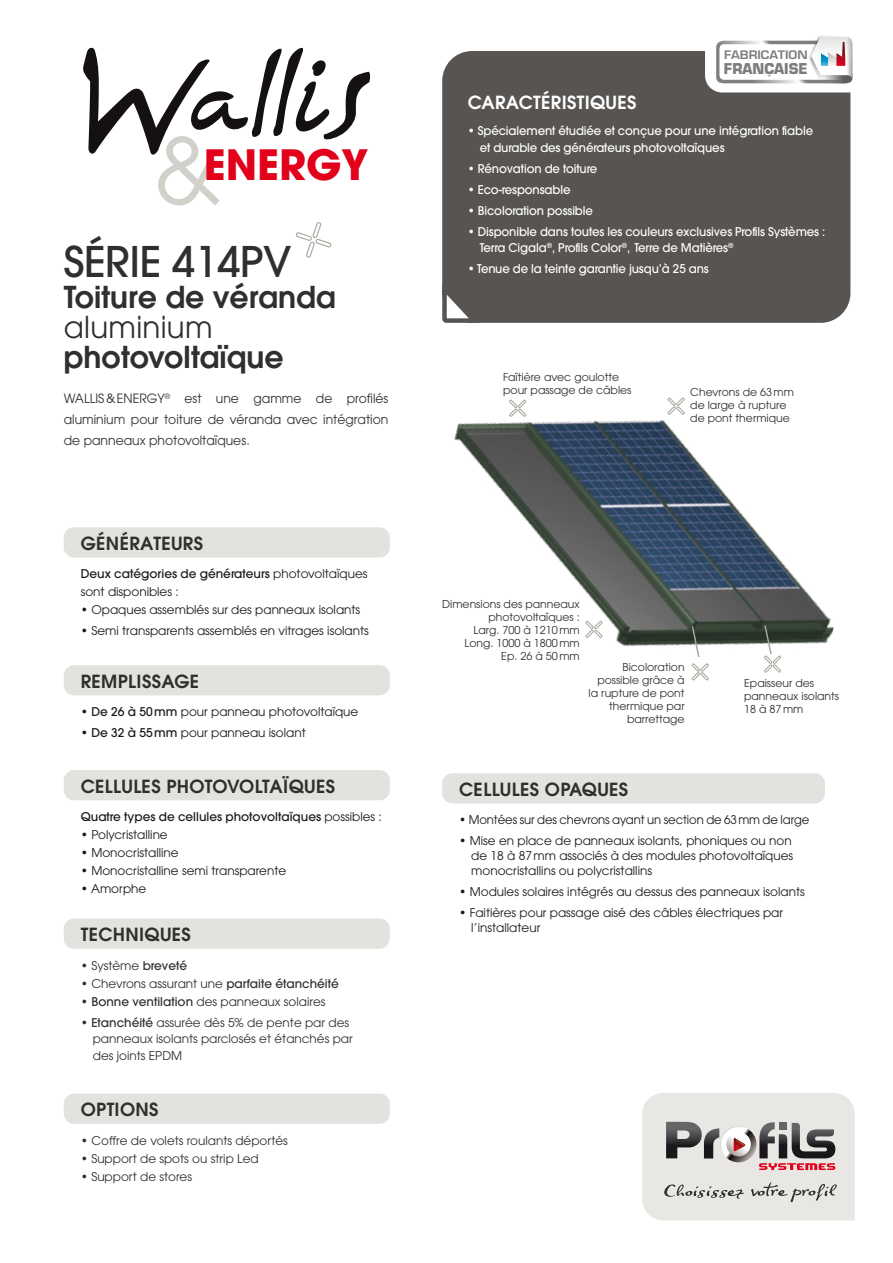
<style>
.page{position:relative;width:893px;height:1263px;background:#fff}
.page>*{position:absolute;margin:0;border:0;box-sizing:border-box;transform-origin:0 0}
.t1{font:90.6px "Avant Garde";color:#d1d1cb}
.t2{font:500 42px "Avant Garde";letter-spacing:-.01em;color:#2e302d}
.t3{font:700 41.55px "Avant Garde";color:#e2001a}
.t4{font:600 30px "Avant Garde";color:#2e302d}
.t5{font:30px "Avant Garde";letter-spacing:.01em;color:#2e302d}
.t6{font:600 18px "Avant Garde";letter-spacing:.02em;color:#2e302d}
.t7{font:600 18px "Avant Garde";letter-spacing:.02em;color:#fff}
.t8{font:700 14.55px "Eurostile";color:#7b7e7d;scale:.94 1}
.t9{font:12.75px/21px "Avant Garde";color:#2e302d;text-align:justify}
.t10{font:12px/15px "Avant Garde";color:#1a171b}
.t11{font:500 12px/16.5px "Avant Garde";letter-spacing:-.01em;color:#fff}
.t12{font:12px/16.5px "Avant Garde";color:#2e302d}
.t13{font:500 12px "Avant Garde";color:#1a171b}
.t14{font:600 11.4px "Eurostile";color:#7b7e7d;scale:1.08 1}
.t15{font:10.8px/13px "Avant Garde";color:#2e302d}
.s1{font-style:inherit}
.s2{font-weight:500}
.s3{font-weight:400}
</style>
<div class="page">
<div style="left:442px;top:51px;width:408px;height:272px;background:#575451;border-radius:30px"></div>
<div style="left:64px;top:527px;width:326px;height:30px;background:#e3e2df;border-radius:10px"></div>
<div style="left:64px;top:665px;width:326px;height:30px;background:#e3e2df;border-radius:10px"></div>
<div style="left:442px;top:773px;width:383px;height:30px;background:#e3e2df;border-radius:10px"></div>
<div style="left:64px;top:770px;width:326px;height:30px;background:#e3e2df;border-radius:10px"></div>
<div style="left:64px;top:918px;width:326px;height:31px;background:#e3e2df;border-radius:10px"></div>
<div style="left:64px;top:1093px;width:326px;height:31px;background:#e3e2df;border-radius:10px"></div>
<svg style="left:442px;top:283px;width:42px;height:40px"></svg>
<svg style="left:296px;top:222px;width:36px;height:36px"></svg>
<img style="left:454px;top:419px;width:380px;height:228px">
<svg style="left:509px;top:399px;width:18px;height:18px"></svg>
<svg style="left:667px;top:397px;width:18px;height:18px"></svg>
<svg style="left:585px;top:619px;width:18px;height:21px"></svg>
<svg style="left:763px;top:624px;width:19px;height:49px"></svg>
<svg style="left:691px;top:624px;width:18px;height:57px"></svg>
<svg style="left:642px;top:1093px;width:213px;height:127px;background:#d1cdcb"></svg>
<div style="left:705px;top:20px;width:173px;height:72px;background:#fff;border-radius:17px"></div>
<img style="left:802px;top:36px;width:51px;height:48px">
<svg style="left:716px;top:37px;width:136px;height:46px"></svg>
<svg style="left:83px;top:47px;width:287px;height:108px"></svg>
<h1 class="t1" style="left:153px;top:118px;width:70px">&amp;</h1>
<h3 class="t3" style="left:204px;top:138px;width:166px">ENERGY</h3>
<h2 class="t2" style="left:64px;top:236px;width:229px">S<span class="s1">É</span>RIE 414PV</h2>
<h3 class="t4" style="left:64px;top:278px;width:274px">Toiture de véranda</h3>
<h3 class="t5" style="left:64px;top:310px;width:150px">aluminium</h3>
<h3 class="t4" style="left:64px;top:338px;width:221px">photovoltaïque</h3>
<p class="t9" style="left:64px;top:388px;width:326px">WALLIS&amp;ENERGY<sup>®</sup> est une gamme de profilés aluminium pour toiture de véranda avec intégration de panneaux photovoltaïques.</p>
<h3 class="t6" style="left:81px;top:531px;width:124px">GÉNÉRATEURS</h3>
<p class="t10" style="left:81px;top:565px;width:288px;line-height:18px"><span class="s2">Deux catégories de générateurs</span> photovoltaïques sont disponibles :</p>
<p class="t10" style="left:81px;top:602px;width:281px">• Opaques assemblés sur des panneaux isolants</p>
<p class="t10" style="left:81px;top:623px;width:290px">• Semi transparents assemblés en vitrages isolants</p>
<h3 class="t6" style="left:81px;top:669px;width:120px">REMPLISSAGE</h3>
<p class="t10" style="left:81px;top:704px;width:279px"><span class="s2">• De 26 à 50mm</span> pour panneau photovoltaïque</p>
<p class="t10" style="left:81px;top:725px;width:226px"><span class="s2">• De 32 à 55mm</span> pour panneau isolant</p>
<h3 class="t6" style="left:81px;top:774px;width:256px">CELLULES PHOTOVOLTAÏQUES</h3>
<p class="t13" style="left:81px;top:809px;width:303px">Quatre types de cellules photovoltaïques <span class="s3">possibles :</span></p>
<p class="t10" style="left:81px;top:827px;width:88px">• Polycristalline</p>
<p class="t10" style="left:81px;top:845px;width:99px">• Monocristalline</p>
<p class="t10" style="left:81px;top:863px;width:207px">• Monocristalline semi transparente</p>
<p class="t10" style="left:81px;top:881px;width:67px">• Amorphe</p>
<h3 class="t6" style="left:81px;top:922px;width:112px">TECHNIQUES</h3>
<p class="t12" style="left:81px;top:957px;width:108px">• Système <span class="s2">breveté</span></p>
<p class="t12" style="left:81px;top:975px;width:259px">• Chevrons assurant une <span class="s2">parfaite étanchéité</span></p>
<p class="t12" style="left:81px;top:993px;width:246px">• <span class="s2">Bonne ventilation</span> des panneaux solaires</p>
<p class="t12" style="left:93px;top:1014px;width:261px;text-indent:-12px">• <span class="s2">Etanchéité</span> assurée dès 5% de pente par des panneaux isolants parclosés et étanchés par des joints EPDM</p>
<h3 class="t6" style="left:81px;top:1097px;width:79px">OPTIONS</h3>
<p class="t12" style="left:81px;top:1132px;width:209px">• Coffre de volets roulants déportés</p>
<p class="t12" style="left:81px;top:1150px;width:179px">• Support de spots ou strip Led</p>
<p class="t12" style="left:81px;top:1168px;width:113px">• Support de stores</p>
<h3 class="t7" style="left:468px;top:91px;width:170px">CARACTÉRISTIQUES</h3>
<p class="t14" style="left:724px;top:47px;width:79px">FABRICATION</p>
<p class="t8" style="left:724px;top:59px;width:91px">FRANÇAISE</p>
<p class="t11" style="left:480px;top:123px;width:335px;text-indent:-12px">• Spécialement étudiée et conçue pour une intégration fiable et durable des générateurs photovoltaïques</p>
<p class="t11" style="left:468px;top:160px;width:131px">• Rénovation de toiture</p>
<p class="t11" style="left:468px;top:181px;width:104px">• Eco-responsable</p>
<p class="t11" style="left:468px;top:202px;width:127px">• Bicoloration possible</p>
<p class="t11" style="left:480px;top:223px;width:347px;text-indent:-12px">• Disponible dans toutes les couleurs exclusives Profils Systèmes :<br>Terra Cigala<sup>®</sup>, Profils Color<sup>®</sup>, Terre de Matières<sup>®</sup></p>
<p class="t11" style="left:468px;top:261px;width:243px">• Tenue de la teinte garantie jusqu’à 25 ans</p>
<p class="t15" style="left:503px;top:370px;width:130px">Faîtière avec goulotte pour passage de câbles</p>
<p class="t15" style="left:690px;top:385px;width:105px">Chevrons de 63mm de large à rupture de pont thermique</p>
<p class="t15" style="left:442px;top:598px;width:139px;text-align:right">Dimensions des panneaux photovoltaïques :<br>Larg. 700 à 1210mm<br>Long. 1000 à 1800mm<br>Ep. 26 à 50mm</p>
<p class="t15" style="left:589px;top:660px;width:98px;text-align:right">Bicoloration possible grâce à la rupture de pont thermique par barrettage</p>
<h3 class="t6" style="left:459px;top:777px;width:171px">CELLULES OPAQUES</h3>
<p class="t15" style="left:744px;top:676px;width:96px">Epaisseur des panneaux isolants<br>18 à 87mm</p>
<p class="t10" style="left:459px;top:812px;width:352px">• Montées sur des chevrons ayant un section de 63mm de large</p>
<p class="t10" style="left:471px;top:833px;width:323px;text-indent:-12px">• Mise en place de panneaux isolants, phoniques ou non de 18 à 87mm associés à des modules photovoltaïques monocristallins ou polycristallins</p>
<p class="t10" style="left:459px;top:884px;width:347px">• Modules solaires intégrés au dessus des panneaux isolants</p>
<p class="t10" style="left:471px;top:905px;width:313px;text-indent:-12px">• Faitières pour passage aisé des câbles électriques par l’installateur</p>
</div>
